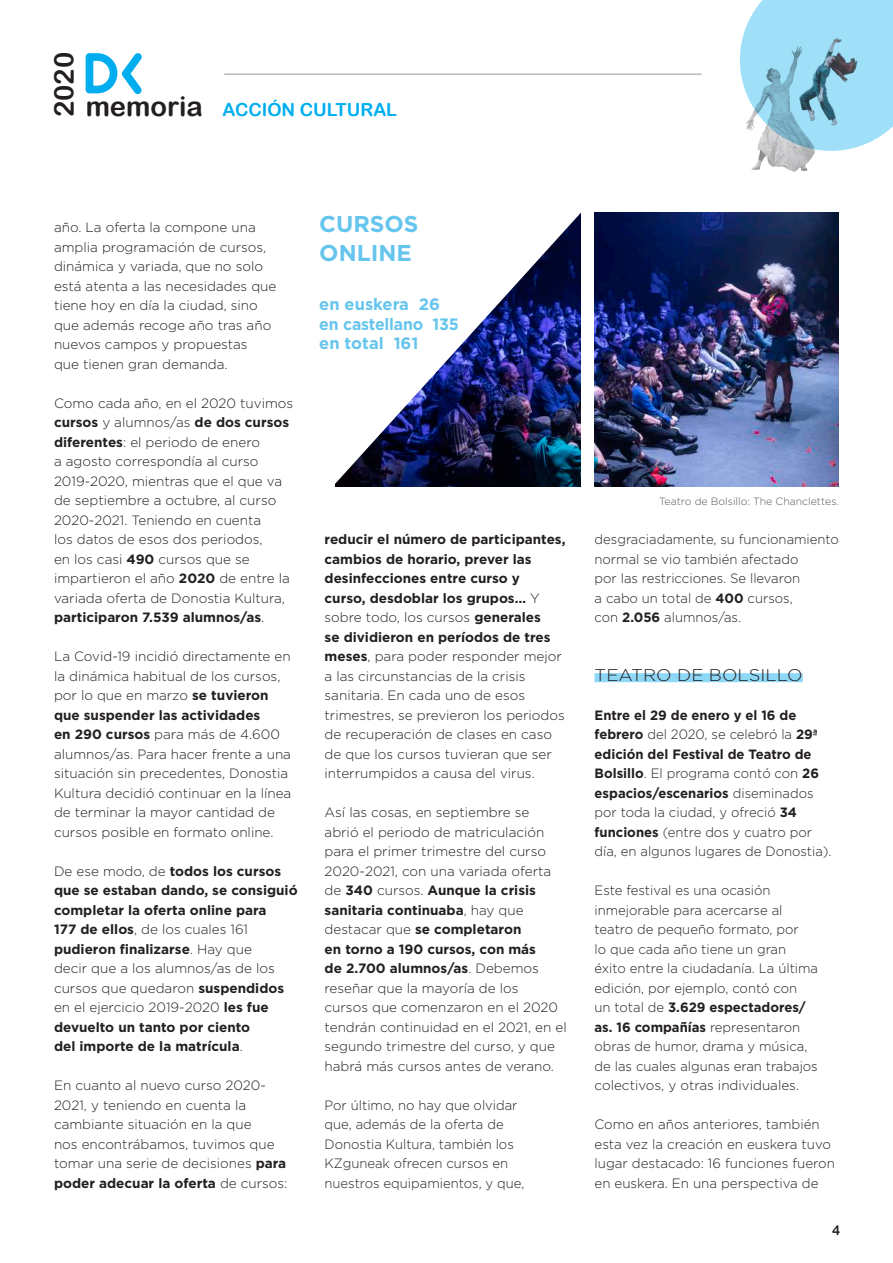
<style>
.page{position:relative;width:893px;height:1263px;background:#fff}
.page>*{position:absolute;margin:0;border:0;box-sizing:border-box;transform-origin:0 0}
.t1{font:27.45px "Arial Rounded MT Bold";color:#231f20}
.t2{font:700 22.8px/29.2px "Gotham";color:#66c5ed}
.t3{font:18px "Arial Rounded MT Bold";color:#00aeef}
.t4{font:300 16.8px "Gotham";color:#231f20;scale:1.08 1}
.t5{font:700 16.5px/19.5px "Gotham";letter-spacing:-.01em;color:#66c5ed}
.t6{font:300 13.5px/19.5px "Gotham";color:#231f20}
.t7{font:700 13.5px/19.5px "Gotham";color:#231f20}
.t8{font:13.5px "Arial Rounded MT Bold";color:#231f20}
.t9{font:300 10.5px "Gotham";color:#57585a}
.s1{font-size:27.45px;color:#231f20}
.s2{font-weight:700}
.s3{font-weight:300}
</style>
<div class="page">
<svg style="left:742px;top:0;width:151px;height:151px;background:#a7e2f8"></svg>
<svg style="left:86px;top:53px;width:56px;height:41px"></svg>
<hr style="left:224px;top:74px;width:478px;height:1px;background:#939598">
<img style="left:740px;top:38px;width:79px;height:134px">
<img style="left:779px;top:19px;width:80px;height:112px">
<img style="left:335px;top:212px;width:246px;height:275px">
<div style="left:595px;top:673px;width:208px;height:9px;background:#8dd7f7"></div>
<img style="left:594px;top:213px;width:245px;height:273px">
<h1 class="t1" style="left:48px;top:117px;width:67px;rotate:-90deg">2020</h1>
<h3 class="t3" style="left:86px;top:99px;width:313px"><span class="s1">memoria</span> ACCIÓN CULTURAL</h3>
<p class="t6" style="left:54px;top:217px;width:224px">año. La oferta la compone una amplia programación de cursos, dinámica y variada, que no solo está atenta a las necesidades que tiene hoy en día la ciudad, sino que además recoge año tras año nuevos campos y propuestas<br>que tienen gran demanda.</p>
<p class="t6" style="left:54px;top:393px;width:241px">Como cada año, en el 2020 tuvimos <span class="s2">cursos</span> y alumnos/as <span class="s2">de dos cursos diferentes</span>: el periodo de enero<br>a agosto correspondía al curso<br>2019-2020, mientras que el que va de septiembre a octubre, al curso<br>2020-2021. Teniendo en cuenta<br>los datos de esos dos periodos,<br>en los casi <span class="s2">490</span> cursos que se impartieron el año <span class="s2">2020</span> de entre la variada oferta de Donostia Kultura, <span class="s2">participaron 7.539 alumnos/as</span>.</p>
<p class="t6" style="left:54px;top:646px;width:239px">La Covid-19 incidió directamente en la dinámica habitual de los cursos, por lo que en marzo <span class="s2">se tuvieron que suspender las actividades<br>en 290 cursos</span> para más de 4.600 alumnos/as. Para hacer frente a una situación sin precedentes, Donostia Kultura decidió continuar en la línea de terminar la mayor cantidad de cursos posible en formato online.</p>
<p class="t7" style="left:54px;top:861px;width:245px"><span class="s3">De ese modo, de</span> todos los cursos que se estaban dando, se consiguió completar la oferta online para<br>177 de ellos<span class="s3">, de los cuales 161 </span>pudieron finalizarse<span class="s3">. Hay que<br>decir que a los alumnos/as de los cursos que quedaron</span> suspendidos <span class="s3">en el ejercicio 2019-2020</span> les fue devuelto un tanto por ciento<br>del importe de la matrícula<span class="s3">.</span></p>
<p class="t6" style="left:54px;top:1075px;width:235px">En cuanto al nuevo curso 2020-<br>2021, y teniendo en cuenta la cambiante situación en la que<br>nos encontrábamos, tuvimos que tomar una serie de decisiones <span class="s2">para poder adecuar la oferta</span> de cursos:</p>
<h2 class="t2" style="left:319px;top:209px;width:101px">CURSOS<br>ONLINE</h2>
<p class="t5" style="left:319px;top:294px;width:141px">en euskera 26 en castellano 135 en total 161</p>
<p class="t6" style="left:325px;top:529px;width:242px"><span class="s2">reducir el número de participantes, cambios de horario, prever las desinfecciones entre curso y<br>curso, desdoblar los grupos…</span> Y sobre todo, los cursos <span class="s2">generales<br>se dividieron en períodos de tres meses</span>, para poder responder mejor a las circunstancias de la crisis sanitaria. En cada uno de esos trimestres, se previeron los periodos de recuperación de clases en caso de que los cursos tuvieran que ser interrumpidos a causa del virus.</p>
<p class="t6" style="left:325px;top:802px;width:244px">Así las cosas, en septiembre se abrió el periodo de matriculación para el primer trimestre del curso<br>2020-2021, con una variada oferta de <span class="s2">340</span> cursos. <span class="s2">Aunque la crisis sanitaria continuaba</span>, hay que destacar que <span class="s2">se completaron<br>en torno a 190 cursos, con más<br>de 2.700 alumnos/as</span>. Debemos reseñar que la mayoría de los<br>cursos que comenzaron en el 2020 tendrán continuidad en el 2021, en el segundo trimestre del curso, y que habrá más cursos antes de verano.</p>
<p class="t6" style="left:325px;top:1095px;width:201px">Por último, no hay que olvidar que, además de la oferta de<br>Donostia Kultura, también los<br>KZguneak ofrecen cursos en nuestros equipamientos, y que,</p>
<p class="t9" style="left:659px;top:495px;width:181px">Teatro de Bolsillo: The Chanclettes.</p>
<p class="t6" style="left:595px;top:529px;width:246px">desgraciadamente, su funcionamiento normal se vio también afectado<br>por las restricciones. Se llevaron<br>a cabo un total de <span class="s2">400</span> cursos,<br>con <span class="s2">2.056</span> alumnos/as.</p>
<p class="t4" style="left:595px;top:664px;width:194px">TEATRO DE BOLSILLO</p>
<p class="t6" style="left:595px;top:705px;width:238px"><span class="s2">Entre el 29 de enero y el 16 de febrero</span> del 2020, se celebró la <span class="s2">29ª edición del Festival de Teatro de Bolsillo</span>. El programa contó con <span class="s2">26 espacios/escenarios</span> diseminados por toda la ciudad, y ofreció <span class="s2">34 funciones</span> (entre dos y cuatro por día, en algunos lugares de Donostia).</p>
<p class="t6" style="left:595px;top:880px;width:225px">Este festival es una ocasión inmejorable para acercarse al teatro de pequeño formato, por<br>lo que cada año tiene un gran éxito entre la ciudadanía. La última edición, por ejemplo, contó con<br>un total de <span class="s2">3.629 espectadores/ as. 16 compañías</span> representaron obras de humor, drama y música, de las cuales algunas eran trabajos colectivos, y otras individuales.</p>
<p class="t6" style="left:595px;top:1114px;width:242px">Como en años anteriores, también esta vez la creación en euskera tuvo lugar destacado: 16 funciones fueron en euskera. En una perspectiva de</p>
<p class="t8" style="left:832px;top:1222px;width:10px">4</p>
</div>
